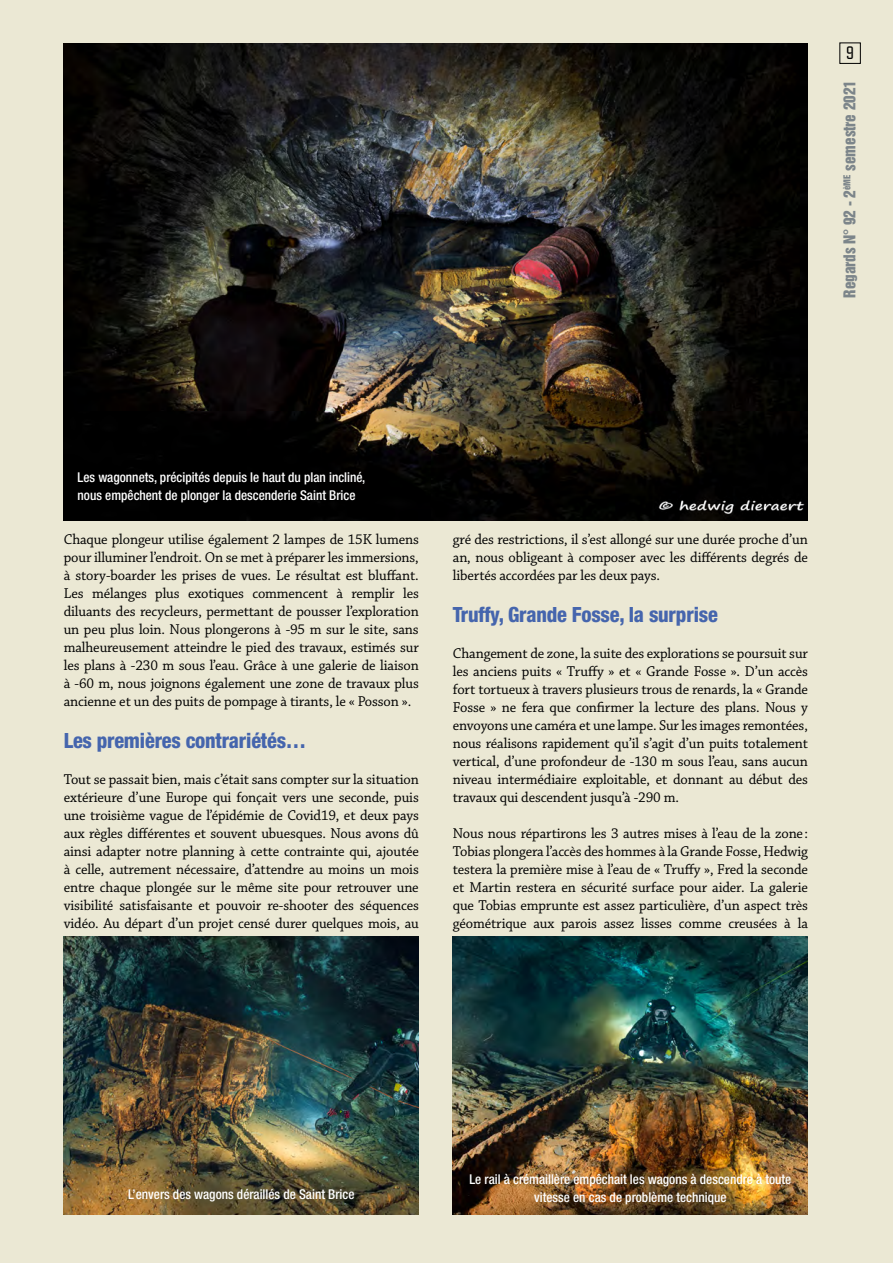
<style>
.page{position:relative;width:893px;height:1263px;background:#ebe8d4}
.page>*{position:absolute;margin:0;border:0;box-sizing:border-box;transform-origin:0 0}
.t1{font:800 condensed 21px "Helvetica Neue LT Std";letter-spacing:-.01em;color:#4565ad}
.t2{font:18px "Refrigerator Deluxe";color:#000}
.t3{font:15px/18px "Chaparral Pro";letter-spacing:-.01em;color:#000;text-align:justify}
.t4{font:15px "Helvetica Inserat LT Std";color:#7c858a}
.t5{font:500 condensed 13.5px/18px "Helvetica Neue LT Std";color:#fff}
</style>
<div class="page">
<div style="left:839px;top:43px;width:22px;height:21px;border:1px solid #000"></div>
<img style="left:64px;top:44px;width:744px;height:476px">
<img style="left:64px;top:936px;width:355px;height:278px">
<img style="left:453px;top:936px;width:355px;height:278px">
<p class="t2" style="left:846px;top:43px;width:9px">9</p>
<p class="t4" style="left:840px;top:298px;width:219px;rotate:-90deg">Regards N° 92 - 2<sup>èME</sup> semestre 2021</p>
<p class="t5" style="left:78px;top:468px;width:289px">Les wagonnets, précipités depuis le haut du plan incliné, nous empêchent de plonger la descenderie Saint Brice</p>
<p class="t3" style="left:64px;top:531px;width:357px">Chaque plongeur utilise également 2 lampes de 15K lumens pour illuminer l’endroit. On se met à préparer les immersions, à story-boarder les prises de vues. Le résultat est bluffant.<br>Les mélanges plus exotiques commencent à remplir les diluants des recycleurs, permettant de pousser l’exploration un peu plus loin. Nous plongerons à -95 m sur le site, sans malheureusement atteindre le pied des travaux, estimés sur les plans à -230 m sous l’eau. Grâce à une galerie de liaison à -60 m, nous joignons également une zone de travaux plus ancienne et un des puits de pompage à tirants, le « Posson ».</p>
<h1 class="t1" style="left:64px;top:727px;width:244px">Les premières contrariétés…</h1>
<p class="t3" style="left:64px;top:771px;width:357px">Tout se passait bien, mais c’était sans compter sur la situation extérieure d’une Europe qui fonçait vers une seconde, puis une troisième vague de l’épidémie de Covid19, et deux pays aux règles différentes et souvent ubuesques. Nous avons dû ainsi adapter notre planning à cette contrainte qui, ajoutée à celle, autrement nécessaire, d’attendre au moins un mois entre chaque plongée sur le même site pour retrouver une visibilité satisfaisante et pouvoir re-shooter des séquences vidéo. Au départ d’un projet censé durer quelques mois, au</p>
<p class="t3" style="left:453px;top:531px;width:357px">gré des restrictions, il s’est allongé sur une durée proche d’un an, nous obligeant à composer avec les différents degrés de libertés accordées par les deux pays.</p>
<h1 class="t1" style="left:453px;top:601px;width:266px">Truffy, Grande Fosse, la surprise</h1>
<p class="t3" style="left:453px;top:645px;width:357px">Changement de zone, la suite des explorations se poursuit sur les anciens puits « Truffy » et « Grande Fosse ». D’un accès fort tortueux à travers plusieurs trous de renards, la « Grande Fosse » ne fera que confirmer la lecture des plans. Nous y envoyons une caméra et une lampe. Sur les images remontées, nous réalisons rapidement qu’il s’agit d’un puits totalement vertical, d’une profondeur de -130 m sous l’eau, sans aucun niveau intermédiaire exploitable, et donnant au début des travaux qui descendent jusqu’à -290 m.</p>
<p class="t3" style="left:453px;top:825px;width:357px">Nous nous répartirons les 3 autres mises à l’eau de la zone:<br>Tobias plongera l’accès des hommes à la Grande Fosse, Hedwig testera la première mise à l’eau de « Truffy », Fred la seconde et Martin restera en sécurité surface pour aider. La galerie que Tobias emprunte est assez particulière, d’un aspect très géométrique aux parois assez lisses comme creusées à la</p>
<p class="t5" style="left:128px;top:1185px;width:228px">L’envers des wagons déraillés de Saint Brice</p>
<p class="t5" style="left:469px;top:1170px;width:323px;text-align:center">Le rail à crémaillère empêchait les wagons à descendre à toute vitesse en cas de problème technique</p>
</div>
